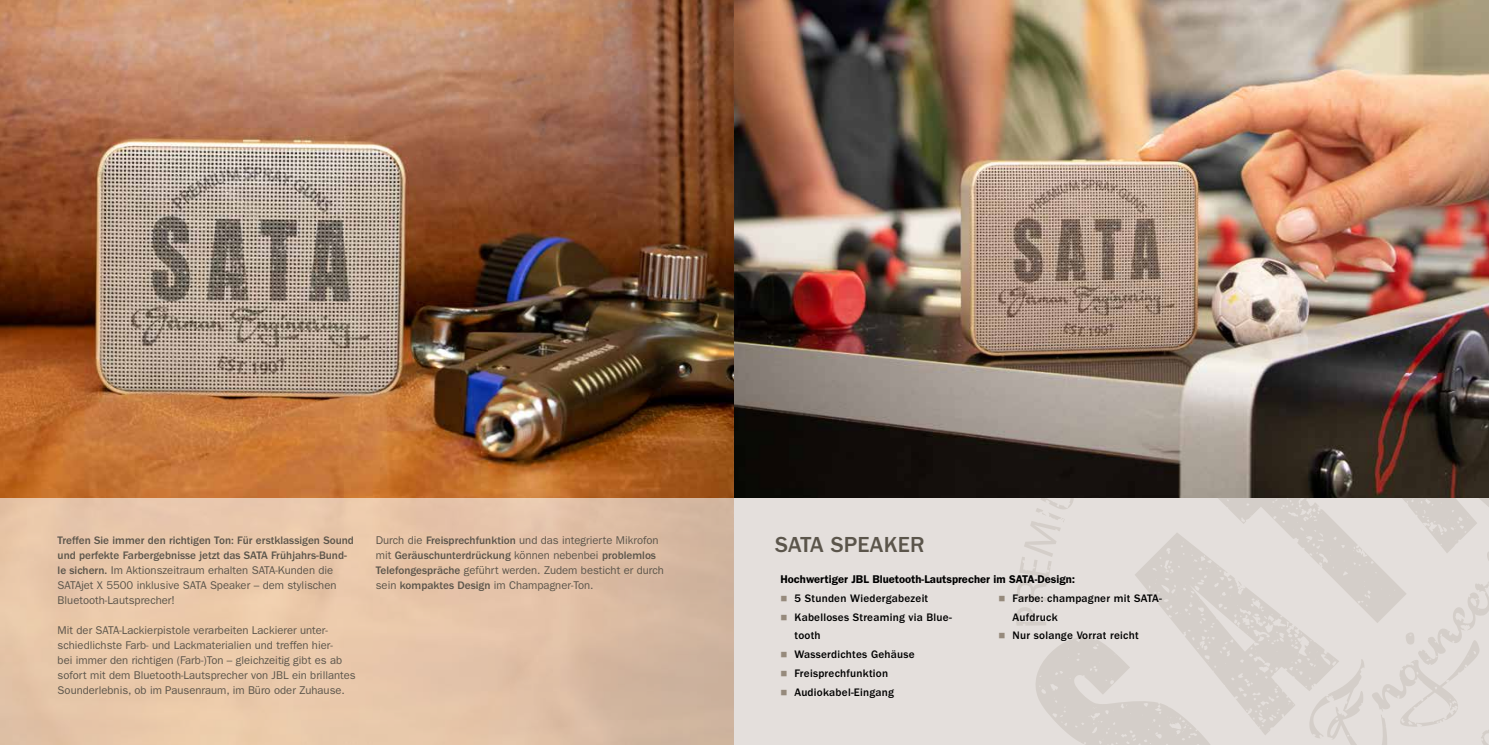
<style>
.page{position:relative;width:1489px;height:745px;background:#fff}
.page>*{position:absolute;margin:0;border:0;box-sizing:border-box;transform-origin:0 0}
.t1{font:500 22.5px "ITC Franklin Gothic Std";letter-spacing:.01em;color:#5b554b}
.t2{font:11.25px/15px "ITC Franklin Gothic Std";color:#5b554b}
.t3{font:500 11.25px/15px "ITC Franklin Gothic Std";color:#5b554b}
.t4{font:500 11.25px/18.8px "ITC Franklin Gothic Std";letter-spacing:.02em;color:#000}
.t5{font:600 11.25px "ITC Franklin Gothic Std";color:#000}
.s1{font-weight:400}
.s2{font-weight:500}
</style>
<div class="page">
<img style="left:733px;top:0;width:755px;height:498px">
<div style="left:733px;top:498px;width:755px;height:246px;background:#e4dfdc"></div>
<svg style="left:1016px;top:498px;width:472px;height:246px"></svg>
<img style="left:0;top:0;width:733px;height:498px">
<div style="left:0;top:498px;width:733px;height:246px;background:linear-gradient(to right,#efcdad,#d8b9a2)"></div>
<p class="t3" style="left:58px;top:533px;width:298px">Treffen Sie immer den richtigen Ton: Für erstklassigen Sound und perfekte Farbergebnisse jetzt das SATA Frühjahrs-Bund&shy;le sichern. <span class="s1">Im Aktionszeitraum erhalten SATA-Kunden die SATAjet X 5500 inklusive SATA Speaker – dem stylischen Bluetooth-Lautsprecher!</span></p>
<p class="t2" style="left:58px;top:622px;width:300px">Mit der SATA-Lackierpistole verarbeiten Lackierer unter&shy;schiedlichste Farb- und Lackmaterialien und treffen hier-<br>bei immer den richtigen (Farb-)Ton – gleichzeitig gibt es ab sofort mit dem Bluetooth-Lautsprecher von JBL ein brillantes Sounderlebnis, ob im Pausenraum, im Büro oder Zuhause.</p>
<p class="t2" style="left:376px;top:532px;width:290px">Durch die <span class="s2">Freisprechfunktion</span> und das integrierte Mikrofon mit <span class="s2">Geräuschunterdrückung</span> können nebenbei <span class="s2">problemlos Telefongespräche</span> geführt werden. Zudem besticht er durch sein <span class="s2">kompaktes Design</span> im Champagner-Ton.</p>
<h1 class="t1" style="left:775px;top:531px;width:151px">SATA SPEAKER</h1>
<p class="t5" style="left:780px;top:572px;width:296px">Hochwertiger JBL Bluetooth-Lautsprecher im SATA-Design:</p>
<p class="t4" style="left:794px;top:588px;width:159px">5 Stunden Wiedergabezeit<br>Kabelloses Streaming via Blue&shy;tooth<br>Wasserdichtes Gehäuse<br>Freisprechfunktion<br>Audiokabel-Eingang</p>
<p class="t4" style="left:1012px;top:588px;width:151px">Farbe: champagner mit SATA-<br>Aufdruck<br>Nur solange Vorrat reicht</p>
</div>
